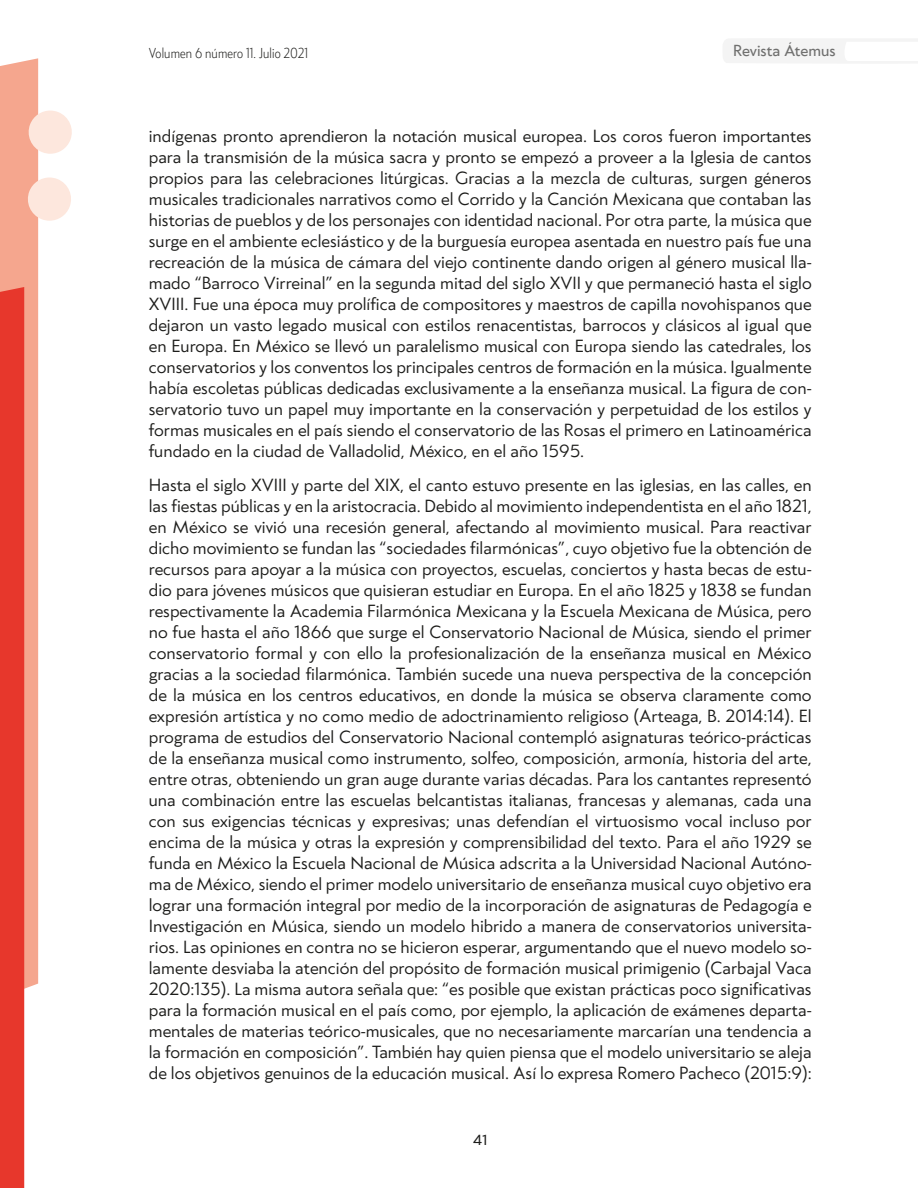
<style>
.page{position:relative;width:918px;height:1188px;background:#fff}
.page>*{position:absolute;margin:0;border:0;box-sizing:border-box;transform-origin:0 0}
.t1{font:16.5px/21px "Klein";color:#1d1d1b;text-align:justify}
.t2{font:15px "Klein";color:#70706f}
.t3{font:300 13.5px "Klein Condensed";letter-spacing:.01em;color:#1d1d1b}
.t4{font:13.5px "Klein";color:#1d1d1b}
</style>
<div class="page">
<svg style="left:723px;top:39px;width:195px;height:24px"></svg>
<svg style="left:0;top:58px;width:72px;height:1130px"></svg>
<p class="t3" style="left:149px;top:43px;width:161px">Volumen 6 número 11. Julio 2021</p>
<p class="t2" style="left:733px;top:39px;width:104px">Revista Átemus</p>
<p class="t1" style="left:149px;top:125px;width:664px">indígenas pronto aprendieron la notación musical europea. Los coros fueron importantes para la transmisión de la música sacra y pronto se empezó a proveer a la Iglesia de cantos propios para las celebraciones litúrgicas. Gracias a la mezcla de culturas, surgen géneros musicales tradicionales narrativos como el Corrido y la Canción Mexicana que contaban las historias de pueblos y de los personajes con identidad nacional. Por otra parte, la música que surge en el ambiente eclesiástico y de la burguesía europea asentada en nuestro país fue una recreación de la música de cámara del viejo continente dando origen al género musical lla&shy;mado “Barroco Virreinal” en la segunda mitad del siglo XVII y que permaneció hasta el siglo XVIII. Fue una época muy prolífica de compositores y maestros de capilla novohispanos que dejaron un vasto legado musical con estilos renacentistas, barrocos y clásicos al igual que en Europa. En México se llevó un paralelismo musical con Europa siendo las catedrales, los conservatorios y los conventos los principales centros de formación en la música. Igualmente había escoletas públicas dedicadas exclusivamente a la enseñanza musical. La figura de con&shy;servatorio tuvo un papel muy importante en la conservación y perpetuidad de los estilos y formas musicales en el país siendo el conservatorio de las Rosas el primero en Latinoamérica fundado en la ciudad de Valladolid, México, en el año 1595.</p>
<p class="t1" style="left:149px;top:474px;width:664px">Hasta el siglo XVIII y parte del XIX, el canto estuvo presente en las iglesias, en las calles, en las fiestas públicas y en la aristocracia. Debido al movimiento independentista en el año 1821, en México se vivió una recesión general, afectando al movimiento musical. Para reactivar dicho movimiento se fundan las “sociedades filarmónicas”, cuyo objetivo fue la obtención de recursos para apoyar a la música con proyectos, escuelas, conciertos y hasta becas de estu&shy;dio para jóvenes músicos que quisieran estudiar en Europa. En el año 1825 y 1838 se fundan respectivamente la Academia Filarmónica Mexicana y la Escuela Mexicana de Música, pero no fue hasta el año 1866 que surge el Conservatorio Nacional de Música, siendo el primer conservatorio formal y con ello la profesionalización de la enseñanza musical en México gracias a la sociedad filarmónica. También sucede una nueva perspectiva de la concepción de la música en los centros educativos, en donde la música se observa claramente como expresión artística y no como medio de adoctrinamiento religioso (Arteaga, B. 2014:14). El programa de estudios del Conservatorio Nacional contempló asignaturas teórico-prácticas de la enseñanza musical como instrumento, solfeo, composición, armonía, historia del arte, entre otras, obteniendo un gran auge durante varias décadas. Para los cantantes representó una combinación entre las escuelas belcantistas italianas, francesas y alemanas, cada una con sus exigencias técnicas y expresivas; unas defendían el virtuosismo vocal incluso por encima de la música y otras la expresión y comprensibilidad del texto. Para el año 1929 se funda en México la Escuela Nacional de Música adscrita a la Universidad Nacional Autóno&shy;ma de México, siendo el primer modelo universitario de enseñanza musical cuyo objetivo era lograr una formación integral por medio de la incorporación de asignaturas de Pedagogía e Investigación en Música, siendo un modelo hibrido a manera de conservatorios universita&shy;rios. Las opiniones en contra no se hicieron esperar, argumentando que el nuevo modelo so&shy;lamente desviaba la atención del propósito de formación musical primigenio (Carbajal Vaca 2020:135). La misma autora señala que: “es posible que existan prácticas poco significativas para la formación musical en el país como, por ejemplo, la aplicación de exámenes departa&shy;mentales de materias teórico-musicales, que no necesariamente marcarían una tendencia a la formación en composición”. También hay quien piensa que el modelo universitario se aleja de los objetivos genuinos de la educación musical. Así lo expresa Romero Pacheco (2015:9):</p>
<p class="t4" style="left:473px;top:1130px;width:16px">41</p>
</div>
